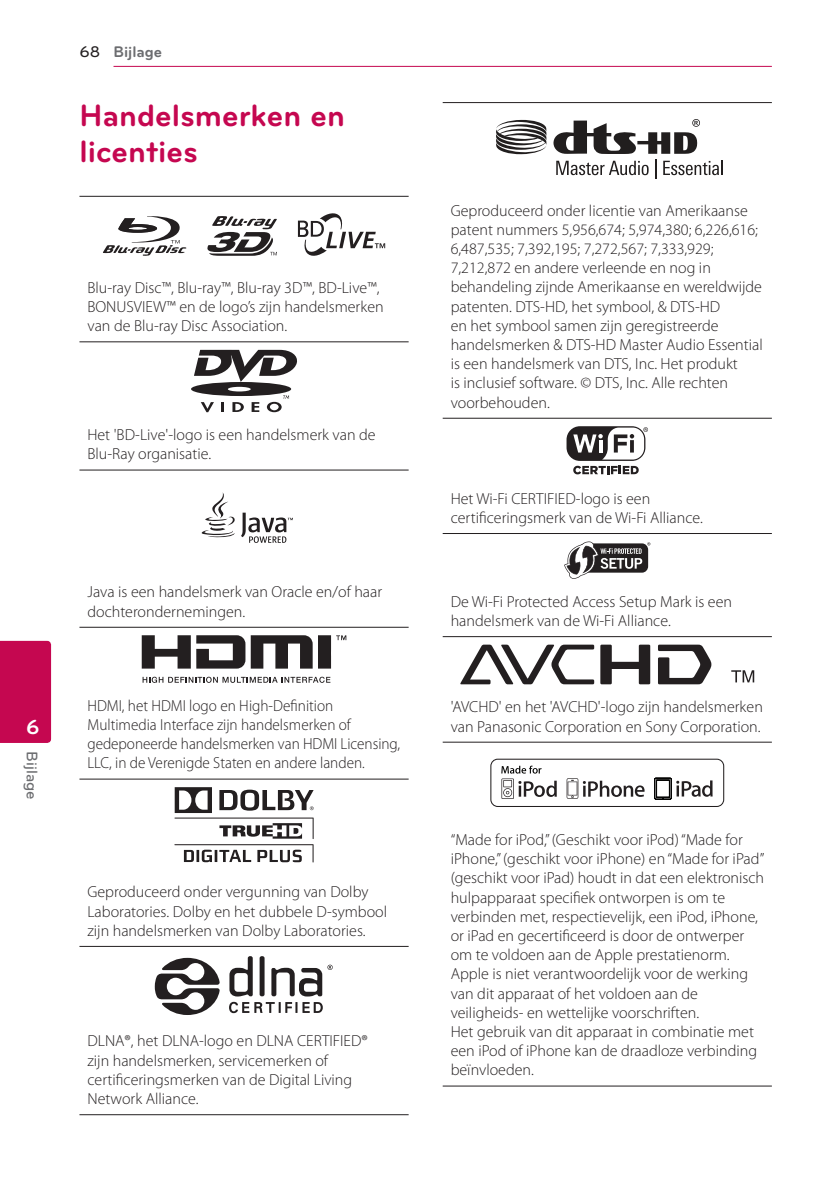
<style>
.page{position:relative;width:840px;height:1191px;background:#fff}
.page>*{position:absolute;margin:0;border:0;box-sizing:border-box;transform-origin:0 0}
.Title_1{font:700 32px/36px "Bryant LG";color:#c50750}
.t1{font:700 21px "Bryant LG";color:#fff}
.Content_text_Light{font:300 16px/19.2px "Myriad Pro";color:#231f20}
.Content_text_Light-2{font:300 16px/19.2px "Myriad Pro";color:#231f20;scale:.95 1}
.t2{font:700 16px "Bryant LG";color:#6c6d70}
.t3{font:500 16px "Bryant LG";color:#6c6d70}
.s1{font-weight:500;color:#231f20}
</style>
<div class="page">
<hr style="left:113px;top:66px;width:658px;height:1px;background:#c50750">
<div style="left:0;top:641px;width:51px;height:102px;background:#c50750"></div>
<hr style="left:79px;top:196px;width:329px;height:1px;background:#231f20">
<hr style="left:79px;top:627px;width:329px;height:1px;background:#231f20">
<hr style="left:79px;top:341px;width:329px;height:1px;background:#231f20">
<hr style="left:79px;top:469px;width:329px;height:1px;background:#231f20">
<hr style="left:79px;top:778px;width:329px;height:1px;background:#231f20">
<hr style="left:79px;top:946px;width:329px;height:1px;background:#231f20">
<hr style="left:79px;top:1114px;width:329px;height:1px;background:#231f20">
<svg style="left:103px;top:216px;width:83px;height:40px"></svg>
<svg style="left:207px;top:216px;width:70px;height:40px"></svg>
<svg style="left:298px;top:213px;width:87px;height:43px"></svg>
<svg style="left:191px;top:350px;width:106px;height:62px"></svg>
<svg style="left:201px;top:492px;width:92px;height:51px"></svg>
<svg style="left:142px;top:635px;width:170px;height:33px"></svg>
<svg style="left:142px;top:676px;width:188px;height:7px"></svg>
<svg style="left:318px;top:635px;width:28px;height:33px"></svg>
<svg style="left:174px;top:787px;width:139px;height:75px"></svg>
<svg style="left:155px;top:958px;width:64px;height:57px"></svg>
<svg style="left:229px;top:956px;width:103px;height:57px"></svg>
<hr style="left:442px;top:102px;width:329px;height:1px;background:#231f20">
<hr style="left:442px;top:418px;width:329px;height:1px;background:#231f20">
<hr style="left:442px;top:636px;width:329px;height:1px;background:#231f20">
<hr style="left:442px;top:741px;width:329px;height:1px;background:#231f20">
<hr style="left:442px;top:1085px;width:329px;height:1px;background:#231f20">
<hr style="left:442px;top:533px;width:329px;height:1px;background:#231f20">
<svg style="left:496px;top:120px;width:50px;height:34px"></svg>
<svg style="left:556px;top:161px;width:92px;height:14px"></svg>
<svg style="left:663px;top:161px;width:59px;height:14px"></svg>
<hr style="left:654px;top:159px;width:2px;height:20px;background:#211e1e">
<svg style="left:553px;top:119px;width:146px;height:35px"></svg>
<svg style="left:566px;top:426px;width:79px;height:35px"></svg>
<svg style="left:573px;top:427px;width:74px;height:32px"></svg>
<svg style="left:573px;top:466px;width:65px;height:8px"></svg>
<svg style="left:564px;top:541px;width:86px;height:38px"></svg>
<svg style="left:658px;top:644px;width:53px;height:40px"></svg>
<svg style="left:600px;top:644px;width:50px;height:40px"></svg>
<svg style="left:460px;top:644px;width:134px;height:40px"></svg>
<svg style="left:731px;top:670px;width:22px;height:12px"></svg>
<svg style="left:490px;top:758px;width:233px;height:49px"></svg>
<p class="t2" style="left:79px;top:42px;width:84px"><span class="s1">68</span> Bijlage</p>
<p class="Title_1" style="left:79px;top:97px;width:267px">Handelsmerken en licenties</p>
<p class="Content_text_Light" style="left:87px;top:278px;width:298px">Blu-ray Disc™, Blu-ray™, Blu-ray 3D™, BD-Live™,<br>BONUSVIEW™ en de logo’s zijn handelsmerken van de Blu-ray Disc Association.</p>
<p class="Content_text_Light" style="left:87px;top:425px;width:289px">Het 'BD-Live'-logo is een handelsmerk van de<br>Blu-Ray organisatie.</p>
<h2 class="t1" style="left:26px;top:714px;width:15px">6</h2>
<p class="t3" style="left:42px;top:751px;width:50px;rotate:90deg">Bijlage</p>
<p class="Content_text_Light" style="left:87px;top:582px;width:296px">Java is een handelsmerk van Oracle en/of haar dochterondernemingen.</p>
<p class="Content_text_Light-2" style="left:87px;top:696px;width:330px">HDMI, het HDMI logo en High-Definition Multimedia Interface zijn handelsmerken of gedeponeerde handelsmerken van HDMI Licensing, LLC, in de Verenigde Staten en andere landen.</p>
<p class="Content_text_Light" style="left:87px;top:882px;width:301px">Geproduceerd onder vergunning van Dolby<br>Laboratories. Dolby en het dubbele D-symbool zijn handelsmerken van Dolby Laboratories.</p>
<p class="Content_text_Light" style="left:87px;top:1031px;width:281px">DLNA®, het DLNA-logo en DLNA CERTIFIED® zijn handelsmerken, servicemerken of certificeringsmerken van de Digital Living Network Alliance.</p>
<p class="Content_text_Light" style="left:450px;top:200px;width:313px">Geproduceerd onder licentie van Amerikaanse patent nummers 5,956,674; 5,974,380; 6,226,616; 6,487,535; 7,392,195; 7,272,567; 7,333,929; 7,212,872 en andere verleende en nog in behandeling zijnde Amerikaanse en wereldwijde patenten. DTS-HD, het symbool, &amp; DTS-HD<br>en het symbool samen zijn geregistreerde handelsmerken &amp; DTS-HD Master Audio Essential is een handelsmerk van DTS, Inc. Het produkt<br>is inclusief software. © DTS, Inc. Alle rechten voorbehouden.</p>
<p class="Content_text_Light" style="left:450px;top:488px;width:254px">Het Wi-Fi CERTIFIED-logo is een certificeringsmerk van de Wi-Fi Alliance.</p>
<p class="Content_text_Light" style="left:450px;top:592px;width:283px">De Wi-Fi Protected Access Setup Mark is een handelsmerk van de Wi-Fi Alliance.</p>
<p class="Content_text_Light" style="left:450px;top:697px;width:313px">'AVCHD' en het 'AVCHD'-logo zijn handelsmerken van Panasonic Corporation en Sony Corporation.</p>
<p class="Content_text_Light" style="left:450px;top:830px;width:315px">“Made for iPod,” (Geschikt voor iPod) “Made for iPhone,” (geschikt voor iPhone) en “Made for iPad” (geschikt voor iPad) houdt in dat een elektronisch hulpapparaat specifiek ontworpen is om te verbinden met, respectievelijk, een iPod, iPhone, or iPad en gecertificeerd is door de ontwerper om te voldoen aan de Apple prestatienorm.<br>Apple is niet verantwoordelijk voor de werking van dit apparaat of het voldoen aan de veiligheids- en wettelijke voorschriften.<br>Het gebruik van dit apparaat in combinatie met een iPod of iPhone kan de draadloze verbinding beïnvloeden.</p>
</div>
